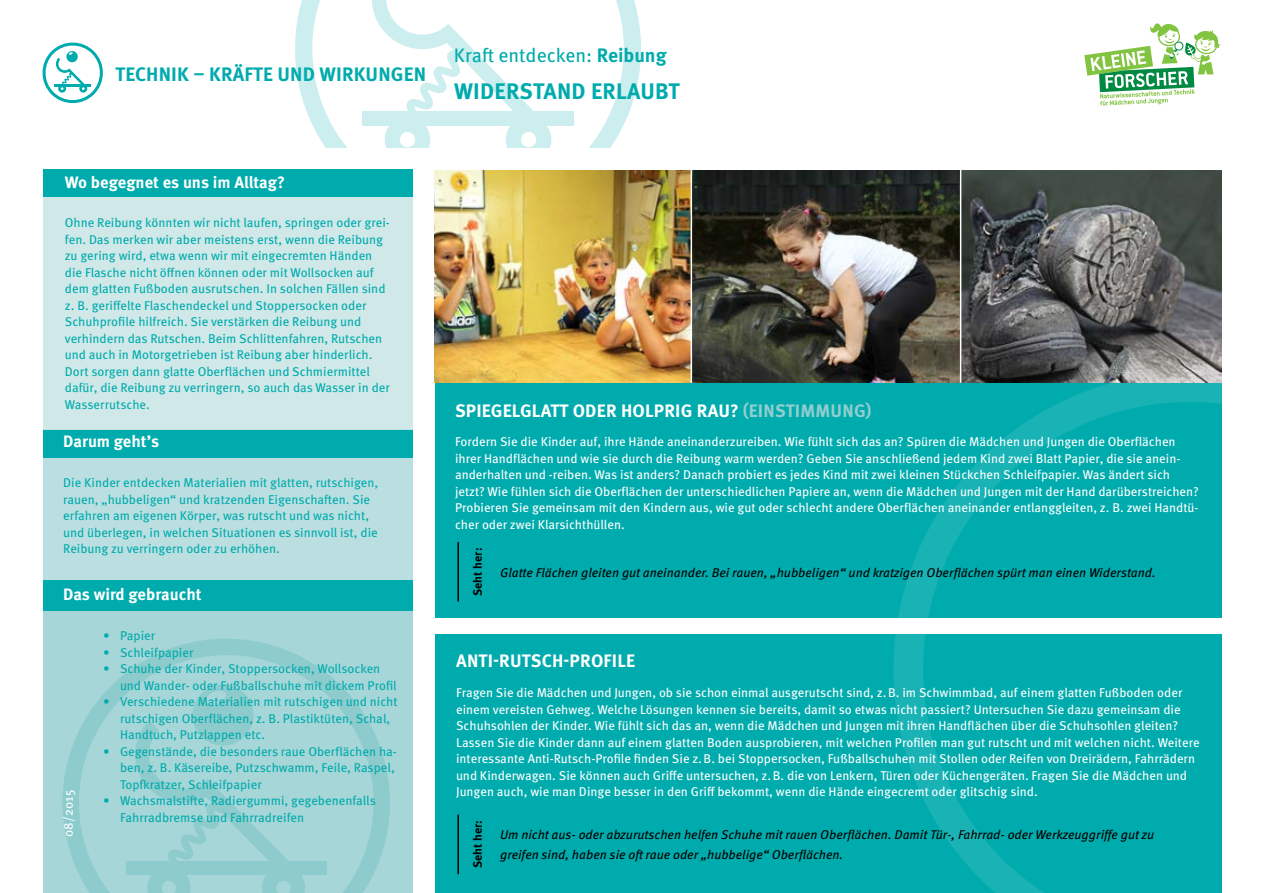
<style>
.page{position:relative;width:1263px;height:893px;background:#fff}
.page>*{position:absolute;margin:0;border:0;box-sizing:border-box;transform-origin:0 0}
.t1{font:700 22.5px "Meta Pro";letter-spacing:.005em;color:#00abad}
.t2{font:700 19.5px "Meta Pro";letter-spacing:.01em;color:#00abad}
.t3{font:19.5px "Meta Pro";color:#00abad}
.t4{font:700 18px "Meta Pro";letter-spacing:.01em;color:#fff}
.t5{font:700 18px "Meta Pro";color:#91ced0}
.t6{font:700 16.5px "Meta Pro";color:#fff}
.t7{font:12.75px/16.5px "Meta Pro";color:#fff}
.t8{font:12.75px/16.5px "Meta Pro";color:#00abad}
.t9{font:italic 12.75px/19.5px "Meta Pro";color:#000}
.t10{font:700 12px "Meta Pro";color:#000}
.s1{font-weight:700}
.s2{color:#91ced0}
</style>
<div class="page">
<svg style="left:295px;top:0;width:346px;height:148px"></svg>
<div style="left:362px;top:111px;width:212px;height:15px;background:#cdeeee"></div>
<svg style="left:367px;top:0;width:184px;height:148px"></svg>
<svg style="left:1084px;top:23px;width:136px;height:83px"></svg>
<svg style="left:43px;top:43px;width:60px;height:60px"></svg>
<div style="left:435px;top:383px;width:786px;height:234px;background:#00abad"></div>
<div style="left:435px;top:635px;width:786px;height:258px;background:#00abad"></div>
<svg style="left:893px;top:372px;width:329px;height:521px"></svg>
<img style="left:435px;top:170px;width:786px;height:213px">
<img style="left:692px;top:170px;width:268px;height:213px">
<hr style="left:691px;top:159px;width:1px;height:224px;background:#fff">
<hr style="left:960px;top:159px;width:1px;height:224px;background:#fff">
<div style="left:43px;top:574px;width:369px;height:319px;background:#a6d6d7"></div>
<div style="left:43px;top:429px;width:369px;height:152px;background:#bbdfe0"></div>
<div style="left:43px;top:193px;width:369px;height:236px;background:#d0e8e8"></div>
<div style="left:43px;top:430px;width:369px;height:27px;background:#00abad"></div>
<div style="left:43px;top:169px;width:369px;height:28px;background:#00abad"></div>
<div style="left:43px;top:581px;width:369px;height:30px;background:#00abad"></div>
<svg style="left:63px;top:639px;width:327px;height:254px"></svg>
<div style="left:126px;top:861px;width:200px;height:14px;background:#8dcbcc"></div>
<svg style="left:130px;top:683px;width:175px;height:210px"></svg>
<hr style="left:457px;top:815px;width:2px;height:59px;background:#000">
<hr style="left:457px;top:542px;width:2px;height:60px;background:#000">
<h2 class="t2" style="left:115px;top:59px;width:312px">TECHNIK – KRÄFTE UND WIRKUNGEN</h2>
<h2 class="t3" style="left:454px;top:41px;width:214px">Kraft entdecken: <span class="s1">Reibung</span></h2>
<h1 class="t1" style="left:454px;top:74px;width:32px">Wider</h1>
<h1 class="t1" style="left:520px;top:74px;width:28px">stand</h1>
<h1 class="t1" style="left:591px;top:74px;width:87px">er lau bt</h1>
<p class="t6" style="left:65px;top:169px;width:222px">Wo begegnet es uns im Alltag?</p>
<p class="t8" style="left:65px;top:214px;width:327px">Ohne Reibung könnten wir nicht laufen, springen oder grei&shy;fen. Das merken wir aber meistens erst, wenn die Reibung zu gering wird, etwa wenn wir mit eingecremten Händen die Flasche nicht öffnen können oder mit Wollsocken auf dem glatten Fußboden ausrutschen. In solchen Fällen sind z. B. geriffelte Flaschendeckel und Stoppersocken oder Schuhprofile hilfreich. Sie verstärken die Reibung und verhindern das Rutschen. Beim Schlittenfahren, Rutschen und auch in Motorgetrieben ist Reibung aber hinderlich.<br>Dort sorgen dann glatte Oberflächen und Schmiermittel dafür, die Reibung zu verringern, so auch das Wasser in der Wasserrutsche.</p>
<p class="t6" style="left:63px;top:429px;width:98px">Darum geht’s</p>
<p class="t8" style="left:63px;top:474px;width:317px">Die Kinder entdecken Materialien mit glatten, rutschigen, rauen, „hubbeligen“ und kratzenden Eigenschaften. Sie erfahren am eigenen Körper, was rutscht und was nicht, und überlegen, in welchen Situationen es sinnvoll ist, die Reibung zu verringern oder zu erhöhen.</p>
<p class="t6" style="left:63px;top:582px;width:140px">Das wird gebraucht</p>
<p class="t8" style="left:103px;top:626px;width:54px">• Papier</p>
<p class="t8" style="left:103px;top:643px;width:92px">• Schleifpapier</p>
<p class="t8" style="left:120px;top:659px;width:278px;text-indent:-17px">• Schuhe der Kinder, Stoppersocken, Wollsocken und Wander- oder Fußballschuhe mit dickem Profil</p>
<p class="t8" style="left:120px;top:692px;width:279px;text-indent:-17px">• Verschiedene Materialien mit rutschigen und nicht rutschigen Oberflächen, z. B. Plastiktüten, Schal,<br>Handtuch, Putzlappen etc.</p>
<p class="t8" style="left:120px;top:742px;width:278px;text-indent:-17px">• Gegenstände, die besonders raue Oberflächen ha&shy;ben, z. B. Käsereibe, Putzschwamm, Feile, Raspel,<br>Topfkratzer, Schleifpapier</p>
<p class="t8" style="left:120px;top:791px;width:257px;text-indent:-17px">• Wachsmalstifte, Radiergummi, gegebenenfalls<br>Fahrradbremse und Fahrradreifen</p>
<p class="t7" style="left:59px;top:837px;width:48px;rotate:-90deg">08/2015</p>
<h3 class="t4" style="left:455px;top:397px;width:388px">SPIEGELGLATT ODER HOLPRIG RAU? <span class="s2">(Einstimmung</span></h3>
<h3 class="t5" style="left:866px;top:397px;width:7px">)</h3>
<p class="t7" style="left:455px;top:433px;width:745px">Fordern Sie die Kinder auf, ihre Hände aneinanderzureiben. Wie fühlt sich das an? Spüren die Mädchen und Jungen die Oberflächen ihrer Handflächen und wie sie durch die Reibung warm werden? Geben Sie anschließend jedem Kind zwei Blatt Papier, die sie anein&shy;anderhalten und -reiben. Was ist anders? Danach probiert es jedes Kind mit zwei kleinen Stückchen Schleifpapier. Was ändert sich jetzt? Wie fühlen sich die Oberflächen der unterschiedlichen Papiere an, wenn die Mädchen und Jungen mit der Hand darüberstreichen?<br>Probieren Sie gemeinsam mit den Kindern aus, wie gut oder schlecht andere Oberflächen aneinander entlanggleiten, z. B. zwei Handtü&shy;cher oder zwei Klarsichthüllen.</p>
<p class="t10" style="left:468px;top:596px;width:50px;rotate:-90deg">Seht her:</p>
<p class="t9" style="left:500px;top:562px;width:657px">Glatte Flächen gleiten gut aneinander. Bei rauen, „hubbeligen“ und kratzigen Oberflächen spürt man einen Widerstand.</p>
<h3 class="t4" style="left:456px;top:647px;width:181px">ANTI-RUTSCH-PROFILE</h3>
<p class="t7" style="left:456px;top:684px;width:745px">Fragen Sie die Mädchen und Jungen, ob sie schon einmal ausgerutscht sind, z. B. im Schwimmbad, auf einem glatten Fußboden oder einem vereisten Gehweg. Welche Lösungen kennen sie bereits, damit so etwas nicht passiert? Untersuchen Sie dazu gemeinsam die Schuhsohlen der Kinder. Wie fühlt sich das an, wenn die Mädchen und Jungen mit ihren Handflächen über die Schuhsohlen gleiten?<br>Lassen Sie die Kinder dann auf einem glatten Boden ausprobieren, mit welchen Profilen man gut rutscht und mit welchen nicht. Weitere interessante Anti-Rutsch-Profile finden Sie z. B. bei Stoppersocken, Fußballschuhen mit Stollen oder Reifen von Dreirädern, Fahrrädern und Kinderwagen. Sie können auch Griffe untersuchen, z. B. die von Lenkern, Türen oder Küchengeräten. Fragen Sie die Mädchen und Jungen auch, wie man Dinge besser in den Griff bekommt, wenn die Hände eingecremt oder glitschig sind.</p>
<p class="t9" style="left:500px;top:824px;width:656px">Um nicht aus- oder abzurutschen helfen Schuhe mit rauen Oberflächen. Damit Tür-, Fahrrad- oder Werkzeuggriffe gut zu greifen sind, haben sie oft raue oder „hubbelige“ Oberflächen.</p>
<p class="t10" style="left:468px;top:868px;width:50px;rotate:-90deg">Seht her:</p>
</div>
